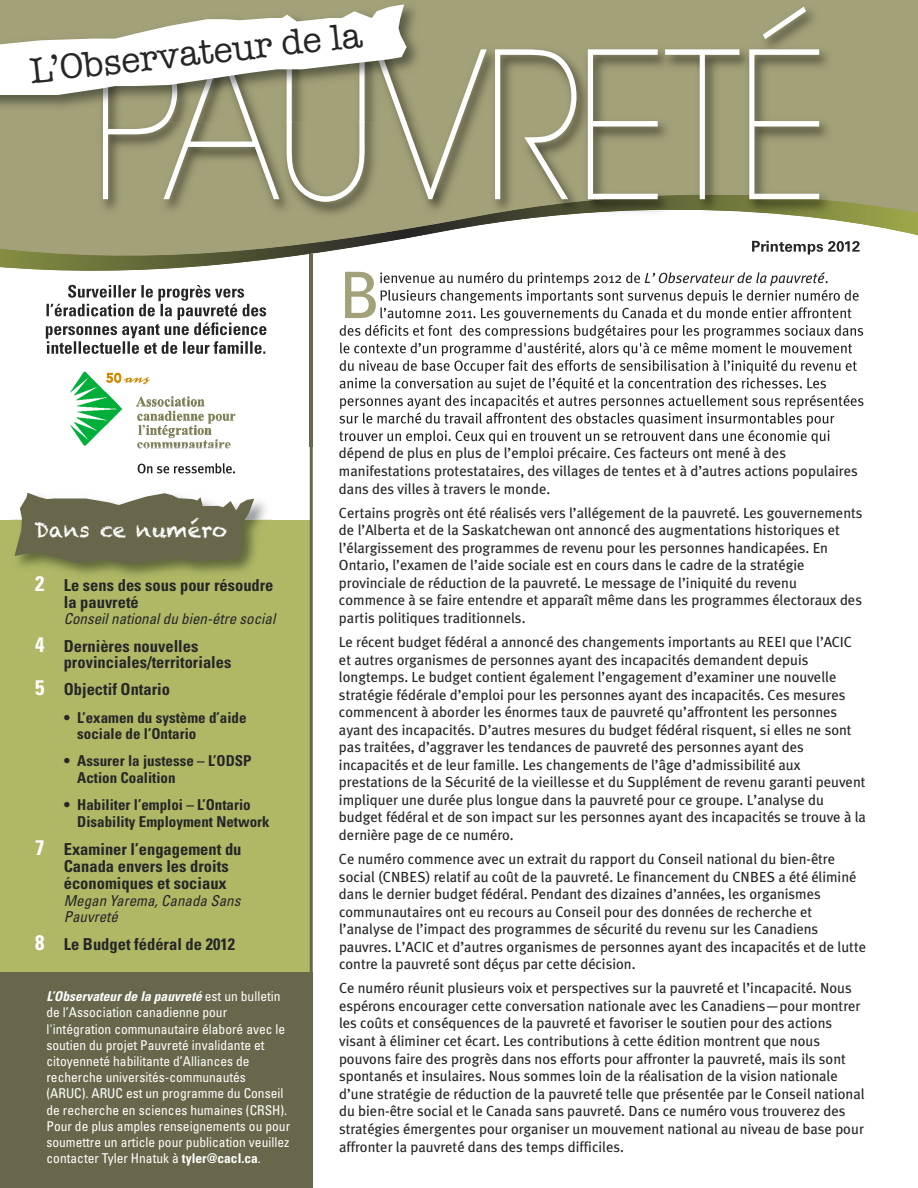
<style>
.page{position:relative;width:918px;height:1188px;background:#fff}
.page>*{position:absolute;margin:0;border:0;box-sizing:border-box;transform-origin:0 0}
.t1{font:200 202.5px "Avant Garde";letter-spacing:-.025em;color:#fff;scale:.85 1}
.t2{font:36px "American Typewriter";color:#272627}
.t3{font:21px "Chalkduster";color:#fff}
.t4{font:700 condensed 16.5px/16.5px "Univers LT Std";color:#272627}
.t5{font:700 condensed 15px/16.5px "Univers LT Std";color:#272627}
.t6{font:italic condensed 15px/16.5px "Univers LT Std";color:#272627}
.t7{font:14.7px/17.5px "Meta Plus";color:#272627}
.t8{font:condensed 13.5px/16.2px "Univers LT Std";color:#fff}
.t9{font:700 13.5px "Univers LT Std";color:#fff}
.s1{color:#272627}
.s2{font-size:21px;color:#fff}
.s3{font-weight:700;font-style:italic}
.s4{font-weight:700}
</style>
<div class="page">
<div style="left:0;top:520px;width:310px;height:484px;background:#b0b866"></div>
<img style="left:11px;top:467px;width:261px;height:53px">
<svg style="left:14px;top:493px;width:240px;height:71px;background:#7a7a5e"></svg>
<svg style="left:138px;top:463px;width:97px;height:10px"></svg>
<svg style="left:137px;top:446px;width:93px;height:3px"></svg>
<div style="left:0;top:972px;width:313px;height:216px;background:#68674b"></div>
<hr style="left:310px;top:254px;width:3px;height:934px;background:#68674b">
<img style="left:45px;top:271px;width:819px;height:175px">
<img style="left:45px;top:432px;width:25px;height:14px">
<img style="left:70px;top:372px;width:165px;height:74px">
<img style="left:345px;top:272px;width:31px;height:46px">
<img style="left:380px;top:272px;width:92px;height:11px">
<img style="left:645px;top:272px;width:83px;height:11px">
<img style="left:381px;top:290px;width:80px;height:11px">
<img style="left:380px;top:307px;width:94px;height:11px">
<img style="left:340px;top:325px;width:69px;height:11px">
<img style="left:340px;top:342px;width:81px;height:11px">
<img style="left:340px;top:360px;width:88px;height:11px">
<img style="left:340px;top:378px;width:90px;height:11px">
<img style="left:340px;top:398px;width:81px;height:11px">
<img style="left:339px;top:412px;width:82px;height:12px">
<img style="left:339px;top:431px;width:97px;height:13px">
<img style="left:310px;top:271px;width:3px;height:175px">
<img style="left:68px;top:285px;width:143px;height:16px">
<img style="left:46px;top:304px;width:126px;height:12px">
<img style="left:46px;top:326px;width:114px;height:13px">
<img style="left:47px;top:341px;width:130px;height:13px">
<img style="left:0;top:256px;width:310px;height:15px">
<img style="left:0;top:0;width:918px;height:256px">
<img style="left:0;top:0;width:426px;height:122px">
<img style="left:103px;top:103px;width:304px;height:19px">
<svg style="left:0;top:4px;width:407px;height:99px"></svg>
<h1 class="t1" style="left:91px;top:49px;width:871px">PAUVRETÉ</h1>
<h2 class="t2" style="left:28px;top:50px;width:335px;rotate:-6deg">L’Observateur de la</h2>
<p class="t9" style="left:723px;top:52px;width:114px"><span class="s1">DE LA</span> PAUVRETÉ</p>
<h3 class="t3" style="left:34px;top:516px;width:194px">Dans ce numéro</h3>
<p class="t4" style="left:64px;top:578px;width:211px;text-indent:-29px"><span class="s2">2</span> Le sens des sous pour résoudre la pauvreté</p>
<p class="t6" style="left:64px;top:612px;width:213px">Conseil national du bien-étre social</p>
<p class="t4" style="left:64px;top:639px;width:169px;text-indent:-28px"><span class="s2">4</span> Dernières nouvelles provinciales/territoriales</p>
<p class="t4" style="left:35px;top:683px;width:136px"><span class="s2">5</span> Objectif Ontario</p>
<p class="t5" style="left:77px;top:710px;width:171px;text-indent:-14px">• L’examen du système d’aide sociale de l’Ontario</p>
<p class="t5" style="left:77px;top:754px;width:176px;text-indent:-14px">• Assurer la justesse – L’ODSP<br>Action Coalition</p>
<p class="t5" style="left:77px;top:798px;width:194px;text-indent:-13px">• Habiliter l’emploi – L’Ontario<br>Disability Employment Network</p>
<p class="t4" style="left:64px;top:842px;width:179px;line-height:17.2px;text-indent:-28px"><span class="s2">7</span> Examiner l’engagement du<br>Canada envers les droits économiques et sociaux</p>
<p class="t6" style="left:64px;top:893px;width:178px">Megan Yarema, Canada Sans<br>Pauvreté</p>
<p class="t4" style="left:35px;top:937px;width:201px"><span class="s2">8</span> Le Budget fédéral de 2012</p>
<p class="t8" style="left:46px;top:989px;width:245px"><span class="s3">L’Observateur de la pauvreté</span> est un bulletin de l’Association canadienne pour l'intégration communautaire élaboré avec le soutien du projet Pauvreté invalidante et citoyenneté habilitante d’Alliances de recherche universités-communautés (ARUC). ARUC est un programme du Conseil de recherche en sciences humaines (CRSH).<br>Pour de plus amples renseignements ou pour soumettre un article pour publication veuillez contacter Tyler Hnatuk à <span class="s4">tyler@cacl.ca</span>.</p>
<p class="t7" style="left:339px;top:445px;width:520px">dépend de plus en plus de l’emploi précaire. Ces facteurs ont mené à des manifestations protestataires, des villages de tentes et à d’autres actions populaires dans des villes à travers le monde.</p>
<p class="t7" style="left:339px;top:504px;width:525px">Certains progrès ont été réalisés vers l’allégement de la pauvreté. Les gouvernements de l’Alberta et de la Saskatchewan ont annoncé des augmentations historiques et l’élargissement des programmes de revenu pour les personnes handicapées. En Ontario, l’examen de l’aide sociale est en cours dans le cadre de la stratégie provinciale de réduction de la pauvreté. Le message de l’iniquité du revenu commence à se faire entendre et apparaît même dans les programmes électoraux des partis politiques traditionnels.</p>
<p class="t7" style="left:339px;top:633px;width:528px">Le récent budget fédéral a annoncé des changements importants au REEI que l’ACIC et autres organismes de personnes ayant des incapacités demandent depuis longtemps. Le budget contient également l’engagement d’examiner une nouvelle stratégie fédérale d’emploi pour les personnes ayant des incapacités. Ces mesures commencent à aborder les énormes taux de pauvreté qu’affrontent les personnes ayant des incapacités. D’autres mesures du budget fédéral risquent, si elles ne sont pas traitées, d’aggraver les tendances de pauvreté des personnes ayant des incapacités et de leur famille. Les changements de l’âge d’admissibilité aux prestations de la Sécurité de la vieillesse et du Supplément de revenu garanti peuvent impliquer une durée plus longue dans la pauvreté pour ce groupe. L’analyse du budget fédéral et de son impact sur les personnes ayant des incapacités se trouve à la dernière page de ce numéro.</p>
<p class="t7" style="left:339px;top:850px;width:529px">Ce numéro commence avec un extrait du rapport du Conseil national du bien-être social (CNBES) relatif au coût de la pauvreté. Le financement du CNBES a été éliminé dans le dernier budget fédéral. Pendant des dizaines d’années, les organismes communautaires ont eu recours au Conseil pour des données de recherche et l’analyse de l’impact des programmes de sécurité du revenu sur les Canadiens pauvres. L’ACIC et d’autres organismes de personnes ayant des incapacités et de lutte contre la pauvreté sont déçus par cette décision.</p>
<p class="t7" style="left:339px;top:980px;width:527px">Ce numéro réunit plusieurs voix et perspectives sur la pauvreté et l’incapacité. Nous espérons encourager cette conversation nationale avec les Canadiens—pour montrer les coûts et conséquences de la pauvreté et favoriser le soutien pour des actions visant à éliminer cet écart. Les contributions à cette édition montrent que nous pouvons faire des progrès dans nos efforts pour affronter la pauvreté, mais ils sont spontanés et insulaires. Nous sommes loin de la réalisation de la vision nationale d’une stratégie de réduction de la pauvreté telle que présentée par le Conseil national du bien-être social et le Canada sans pauvreté. Dans ce numéro vous trouverez des stratégies émergentes pour organiser un mouvement national au niveau de base pour affronter la pauvreté dans des temps difficiles.</p>
</div>
